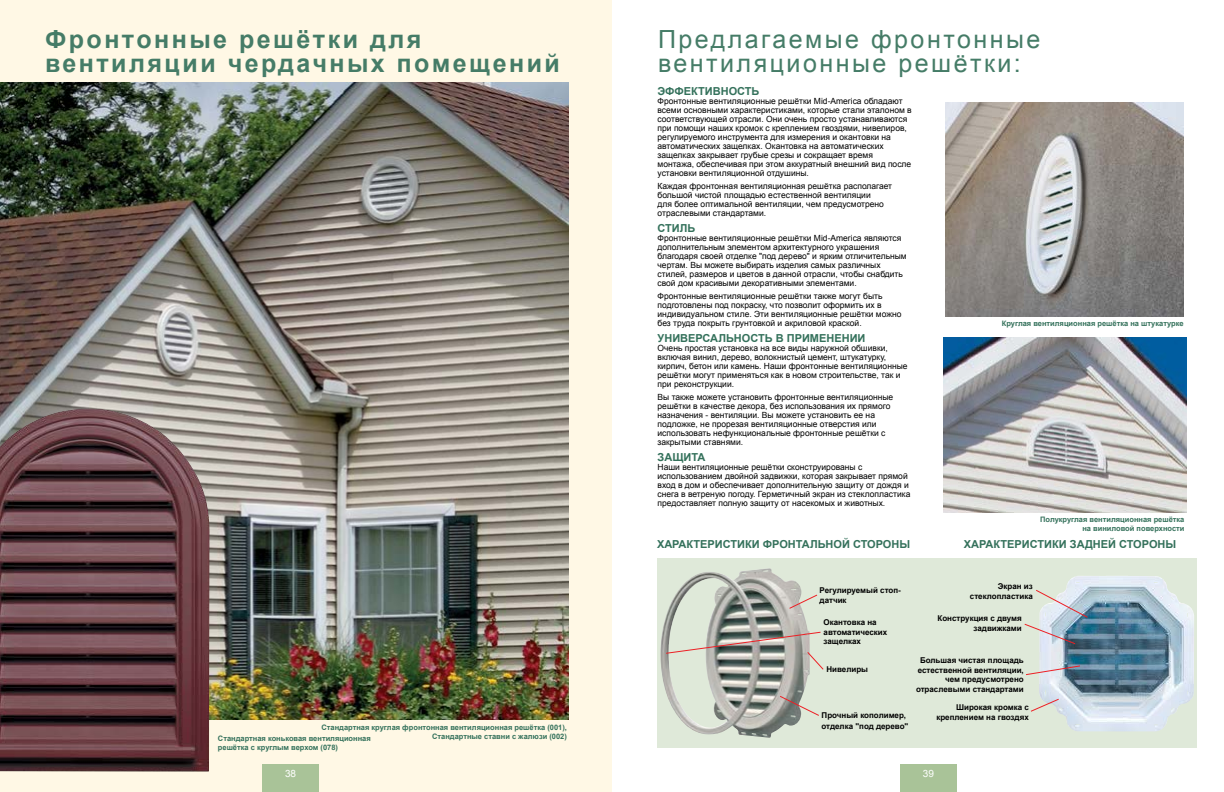
<style>
.page{position:relative;width:1224px;height:792px;background:#fff}
.page>*{position:absolute;margin:0;border:0;box-sizing:border-box;transform-origin:0 0}
.t1{font:700 25px/24px "Arial";letter-spacing:.1em;color:#457c67}
.t2{font:25px/24px "Arial";letter-spacing:.1em;color:#457c67}
.t3{font:700 11px "Arial";color:#34715b}
.t4{font:10px "Arial";color:#fff}
.t5{font:8.5px/9px "Arial";color:#000}
.t6{font:700 8px/9.6px "Arial";color:#000;text-align:right}
.t7{font:700 7.5px/9px "Arial";color:#34715b;text-align:right}
</style>
<div class="page">
<div style="left:0;top:0;width:612px;height:792px;background:#fff8e5"></div>
<img style="left:945px;top:102px;width:239px;height:215px">
<div style="left:900px;top:764px;width:57px;height:28px;background:#a9c398"></div>
<div style="left:262px;top:764px;width:57px;height:28px;background:#a9c398"></div>
<div style="left:657px;top:558px;width:540px;height:190px;background:#dfe9d9"></div>
<img style="left:1039px;top:576px;width:155px;height:155px">
<svg style="left:1024px;top:589px;width:64px;height:56px"></svg>
<svg style="left:1026px;top:665px;width:55px;height:11px"></svg>
<svg style="left:1031px;top:698px;width:29px;height:14px"></svg>
<img style="left:0;top:83px;width:568px;height:637px">
<img style="left:660px;top:568px;width:150px;height:170px">
<svg style="left:789px;top:594px;width:29px;height:15px"></svg>
<svg style="left:665px;top:631px;width:159px;height:39px"></svg>
<svg style="left:779px;top:695px;width:40px;height:21px"></svg>
<img style="left:0;top:408px;width:211px;height:364px">
<img style="left:943px;top:338px;width:243px;height:175px">
<h1 class="t1" style="left:45px;top:28px;width:517px">Фронтонные решётки для вентиляции чердачных помещений</h1>
<p class="t7" style="left:322px;top:723px;width:247px">Стандартная круглая фронтонная вентиляционная решётка (001),<br>Стандартные ставни с жалюзи (002)</p>
<p class="t7" style="left:218px;top:735px;width:154px;text-align:left">Стандартная коньковая вентиляционная решётка с круглым верхом (078)</p>
<h1 class="t2" style="left:658px;top:28px;width:384px">Предлагаемые фронтонные вентиляционные решётки:</h1>
<p class="t3" style="left:658px;top:83px;width:104px">Эффективность</p>
<p class="t5" style="left:658px;top:96px;width:256px">Фронтонные вентиляционные решётки Mid-America обладают всеми основными характеристиками, которые стали эталоном в соответствующей отрасли. Они очень просто устанавливаются при помощи наших кромок с креплением гвоздями, нивелиров, регулируемого инструмента для измерения и окантовки на автоматических защелках. Окантовка на автоматических защелках закрывает грубые срезы и сокращает время<br>монтажа, обеспечивая при этом аккуратный внешний вид после установки вентиляционной отдушины.</p>
<p class="t5" style="left:658px;top:182px;width:236px">Каждая фронтонная вентиляционная решётка располагает большой чистой площадью естественной вентиляции<br>для более оптимальной вентиляции, чем предусмотрено отраслевыми стандартами.</p>
<p class="t3" style="left:658px;top:220px;width:39px">Стиль</p>
<p class="t5" style="left:658px;top:233px;width:251px">Фронтонные вентиляционные решётки Mid-America являются дополнительным элементом архитектурного украшения благодаря своей отделке "под дерево" и ярким отличительным чертам. Вы можете выбирать изделия самых различных стилей, размеров и цветов в данной отрасли, чтобы снабдить свой дом красивыми декоративными элементами.</p>
<p class="t5" style="left:658px;top:292px;width:245px">Фронтонные вентиляционные решётки также могут быть подготовлены под покраску, что позволит оформить их в индивидуальном стиле. Эти вентиляционные решётки можно без труда покрыть грунтовкой и акриловой краской.</p>
<p class="t3" style="left:658px;top:330px;width:138px">Универсальность в прим</p>
<p class="t3" style="left:819px;top:330px;width:39px">енении</p>
<p class="t5" style="left:658px;top:343px;width:252px">Очень простая установка на все виды наружной обшивки, включая винил, дерево, волокнистый цемент, штукатурку, кирпич, бетон или камень. Наши фронтонные вентиляционные решётки могут применяться как в новом строительстве, так и при реконструкции.</p>
<p class="t5" style="left:658px;top:393px;width:237px">Вы также можете установить фронтонные вентиляционные решётки в качестве декора, без использования их прямого назначения - вентиляции. Вы можете установить ее на подложке, не прорезая вентиляционные отверстия или использовать нефункциональные фронтонные решётки с закрытыми ставнями.</p>
<p class="t3" style="left:658px;top:449px;width:49px">Защита</p>
<p class="t5" style="left:658px;top:462px;width:254px">Наши вентиляционные решётки сконструированы с использованием двойной задвижки, которая закрывает прямой вход в дом и обеспечивает дополнительную защиту от дождя и снега в ветреную погоду. Герметичный экран из стеклопластика предоставляет полную защиту от насекомых и животных.</p>
<p class="t7" style="left:1002px;top:319px;width:183px">Круглая вентиляционная решётка на штукатурке</p>
<p class="t7" style="left:1040px;top:515px;width:146px">Полукруглая вентиляционная решётка на виниловой поверхности</p>
<p class="t3" style="left:657px;top:537px;width:59px">Характерис</p>
<p class="t3" style="left:731px;top:537px;width:15px">тики</p>
<p class="t3" style="left:763px;top:537px;width:10px">фро</p>
<p class="t3" style="left:788px;top:537px;width:89px">нтальной сторо</p>
<p class="t3" style="left:892px;top:537px;width:51px">ны Х</p>
<p class="t3" style="left:971px;top:537px;width:52px">арактерис</p>
<p class="t3" style="left:1038px;top:537px;width:15px">тики</p>
<p class="t3" style="left:1070px;top:537px;width:73px">задней сторо</p>
<p class="t3" style="left:1158px;top:537px;width:20px">ны</p>
<p class="t6" style="left:820px;top:586px;width:83px;text-align:left">Регулируемый стоп&shy;датчик</p>
<p class="t6" style="left:824px;top:618px;width:65px;text-align:left">Окантовка на автоматических защелках</p>
<p class="t6" style="left:826px;top:664px;width:43px">Нивелиры</p>
<p class="t6" style="left:822px;top:710px;width:88px;line-height:11px;text-align:left">Прочный кополимер, отделка "под дерево"</p>
<p class="t6" style="left:970px;top:582px;width:64px">Экран из стеклопластика</p>
<p class="t6" style="left:938px;top:614px;width:86px">Конструкция с двумя задвижками</p>
<p class="t6" style="left:916px;top:656px;width:109px">Большая чистая площадь естественной вентиляции, чем предусмотрено отраслевыми стандартами</p>
<p class="t6" style="left:936px;top:703px;width:94px">Широкая кромка с креплением на гвоздях</p>
<p class="t4" style="left:285px;top:767px;width:13px">38</p>
<p class="t4" style="left:923px;top:767px;width:13px">39</p>
</div>
